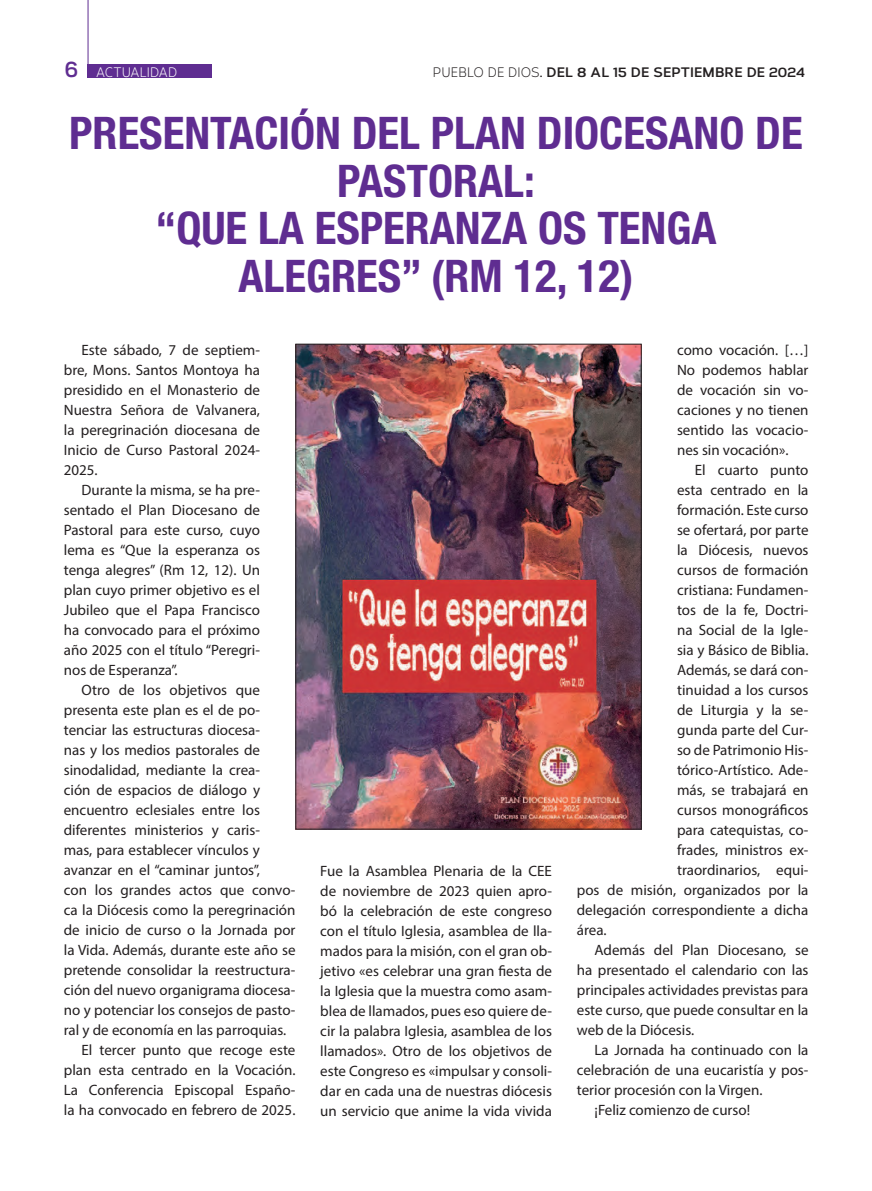
<style>
.page{position:relative;width:872px;height:1191px;background:#fff}
.page>*{position:absolute;margin:0;border:0;box-sizing:border-box;transform-origin:0 0}
.t1{font:700 condensed 45px/47.5px "Helvetica Neue LT Std";color:#5f2d91;text-align:center}
.t2{font:700 22.5px "Corbert";color:#5f2d91;scale:.9 1}
.t3{font:15px/20px "Myriad Pro";color:#231f20;text-align:justify}
.t4{font:700 13.75px "Corbert";letter-spacing:.01em;color:#231f20}
.t5{font:13.75px "Corbert";letter-spacing:.01em;color:#fff;scale:.9 1}
.s1{font-weight:400}
</style>
<div class="page">
<div style="left:88px;top:65px;width:124px;height:13px;background:#5f2d91"></div>
<hr style="left:88px;top:0;width:1px;height:78px;background:#5f2d91">
<img style="left:297px;top:346px;width:342px;height:481px">
<h2 class="t2" style="left:65px;top:52px;width:16px">6</h2>
<p class="t5" style="left:96px;top:62px;width:92px">ACTUALIDAD</p>
<p class="t4" style="left:433px;top:62px;width:373px"><span class="s1">PUEBLO DE DIOS</span>. DEL 8 AL 15 DE SEPTIEMBRE DE 2024</p>
<h1 class="t1" style="left:69px;top:109px;width:735px">PRESENTACIÓN DEL PLAN DIOCESANO DE<br>PASTORAL:<br>“QUE LA ESPERANZA OS TENGA<br>ALEGRES” (RM 12, 12)</h1>
<p class="t3" style="left:64px;top:340px;width:198px;text-indent:18px">Este sábado, 7 de septiem&shy;bre, Mons. Santos Montoya ha presidido en el Monasterio de Nuestra Señora de Valvanera, la peregrinación diocesana de Inicio de Curso Pastoral 2024- 2025.</p>
<p class="t3" style="left:64px;top:480px;width:198px;text-indent:18px">Durante la misma, se ha pre&shy;sentado el Plan Diocesano de Pastoral para este curso, cuyo lema es “Que la esperanza os tenga alegres” (Rm 12, 12). Un plan cuyo primer objetivo es el Jubileo que el Papa Francisco ha convocado para el próximo año 2025 con el título “Peregri&shy;nos de Esperanza”.</p>
<p class="t3" style="left:81px;top:680px;width:180px">Otro de los objetivos que</p>
<p class="t3" style="left:64px;top:700px;width:198px">presenta este plan es el de po-</p>
<p class="t3" style="left:64px;top:720px;width:198px">tenciar las estructuras diocesa-</p>
<p class="t3" style="left:64px;top:740px;width:198px">nas y los medios pastorales de</p>
<p class="t3" style="left:64px;top:760px;width:198px">sinodalidad, mediante la crea-</p>
<p class="t3" style="left:64px;top:780px;width:198px">ción de espacios de diálogo y</p>
<p class="t3" style="left:64px;top:800px;width:198px">encuentro eclesiales entre los</p>
<p class="t3" style="left:64px;top:820px;width:198px">diferentes ministerios y caris-</p>
<p class="t3" style="left:64px;top:840px;width:198px">mas, para establecer vínculos y</p>
<p class="t3" style="left:64px;top:860px;width:198px">avanzar en el “caminar juntos”,</p>
<p class="t3" style="left:64px;top:880px;width:233px">con los grandes actos que convo-</p>
<p class="t3" style="left:64px;top:900px;width:233px">ca la Diócesis como la peregrinación</p>
<p class="t3" style="left:64px;top:920px;width:233px">de inicio de curso o la Jornada por</p>
<p class="t3" style="left:64px;top:940px;width:233px">la Vida. Además, durante este año se</p>
<p class="t3" style="left:64px;top:960px;width:233px">pretende consolidar la reestructura-</p>
<p class="t3" style="left:64px;top:980px;width:233px">ción del nuevo organigrama diocesa-</p>
<p class="t3" style="left:64px;top:1000px;width:233px">no y potenciar los consejos de pasto-</p>
<p class="t3" style="left:64px;top:1020px;width:224px">ral y de economía en las parroquias.</p>
<p class="t3" style="left:81px;top:1040px;width:215px">El tercer punto que recoge este</p>
<p class="t3" style="left:64px;top:1060px;width:233px">plan esta centrado en la Vocación.</p>
<p class="t3" style="left:64px;top:1080px;width:233px">La Conferencia Episcopal Españo-</p>
<p class="t3" style="left:64px;top:1099px;width:233px">la ha convocado en febrero de 2025.</p>
<p class="t3" style="left:320px;top:860px;width:233px">Fue la Asamblea Plenaria de la CEE de noviembre de 2023 quien apro&shy;bó la celebración de este congreso con el título Iglesia, asamblea de lla&shy;mados para la misión, con el gran ob&shy;jetivo «es celebrar una gran fiesta de la Iglesia que la muestra como asam&shy;blea de llamados, pues eso quiere de&shy;cir la palabra Iglesia, asamblea de los llamados». Otro de los objetivos de este Congreso es «impulsar y consoli&shy;dar en cada una de nuestras diócesis un servicio que anime la vida vivida</p>
<p class="t3" style="left:677px;top:339px;width:133px">como vocación. […] No podemos hablar de vocación sin vo&shy;caciones y no tienen sentido las vocacio&shy;nes sin vocación».</p>
<p class="t3" style="left:695px;top:459px;width:115px">El cuarto punto</p>
<p class="t3" style="left:677px;top:479px;width:133px">esta centrado en la</p>
<p class="t3" style="left:677px;top:499px;width:133px">formación. Este curso</p>
<p class="t3" style="left:677px;top:519px;width:133px">se ofertará, por parte</p>
<p class="t3" style="left:677px;top:539px;width:133px">la Diócesis, nuevos</p>
<p class="t3" style="left:677px;top:559px;width:133px">cursos de formación</p>
<p class="t3" style="left:677px;top:579px;width:133px">cristiana: Fundamen-</p>
<p class="t3" style="left:677px;top:599px;width:133px">tos de la fe, Doctri-</p>
<p class="t3" style="left:677px;top:619px;width:133px">na Social de la Igle-</p>
<p class="t3" style="left:677px;top:639px;width:133px">sia y Básico de Biblia.</p>
<p class="t3" style="left:677px;top:659px;width:133px">Además, se dará con-</p>
<p class="t3" style="left:677px;top:679px;width:133px">tinuidad a los cursos</p>
<p class="t3" style="left:677px;top:699px;width:133px">de Liturgia y la se-</p>
<p class="t3" style="left:677px;top:719px;width:133px">gunda parte del Cur-</p>
<p class="t3" style="left:677px;top:739px;width:133px">so de Patrimonio His-</p>
<p class="t3" style="left:677px;top:759px;width:133px">tórico-Artístico. Ade-</p>
<p class="t3" style="left:677px;top:779px;width:133px">más, se trabajará en</p>
<p class="t3" style="left:677px;top:799px;width:133px">cursos monográficos</p>
<p class="t3" style="left:677px;top:819px;width:133px">para catequistas, co-</p>
<p class="t3" style="left:677px;top:839px;width:133px">frades, ministros ex-</p>
<p class="t3" style="left:677px;top:859px;width:133px">traordinarios, equi-</p>
<p class="t3" style="left:577px;top:879px;width:233px">pos de misión, organizados por la</p>
<p class="t3" style="left:577px;top:899px;width:233px">delegación correspondiente a dicha</p>
<p class="t3" style="left:577px;top:919px;width:31px">área.</p>
<p class="t3" style="left:594px;top:939px;width:215px">Además del Plan Diocesano, se</p>
<p class="t3" style="left:577px;top:959px;width:233px">ha presentado el calendario con las</p>
<p class="t3" style="left:577px;top:979px;width:233px">principales actividades previstas para</p>
<p class="t3" style="left:577px;top:999px;width:233px">este curso, que puede consultar en la</p>
<p class="t3" style="left:577px;top:1019px;width:119px">web de la Diócesis.</p>
<p class="t3" style="left:594px;top:1039px;width:215px">La Jornada ha continuado con la</p>
<p class="t3" style="left:577px;top:1059px;width:233px">celebración de una eucaristía y pos-</p>
<p class="t3" style="left:577px;top:1079px;width:187px">terior procesión con la Virgen.</p>
<p class="t3" style="left:594px;top:1099px;width:157px">¡Feliz comienzo de curso!</p>
</div>
